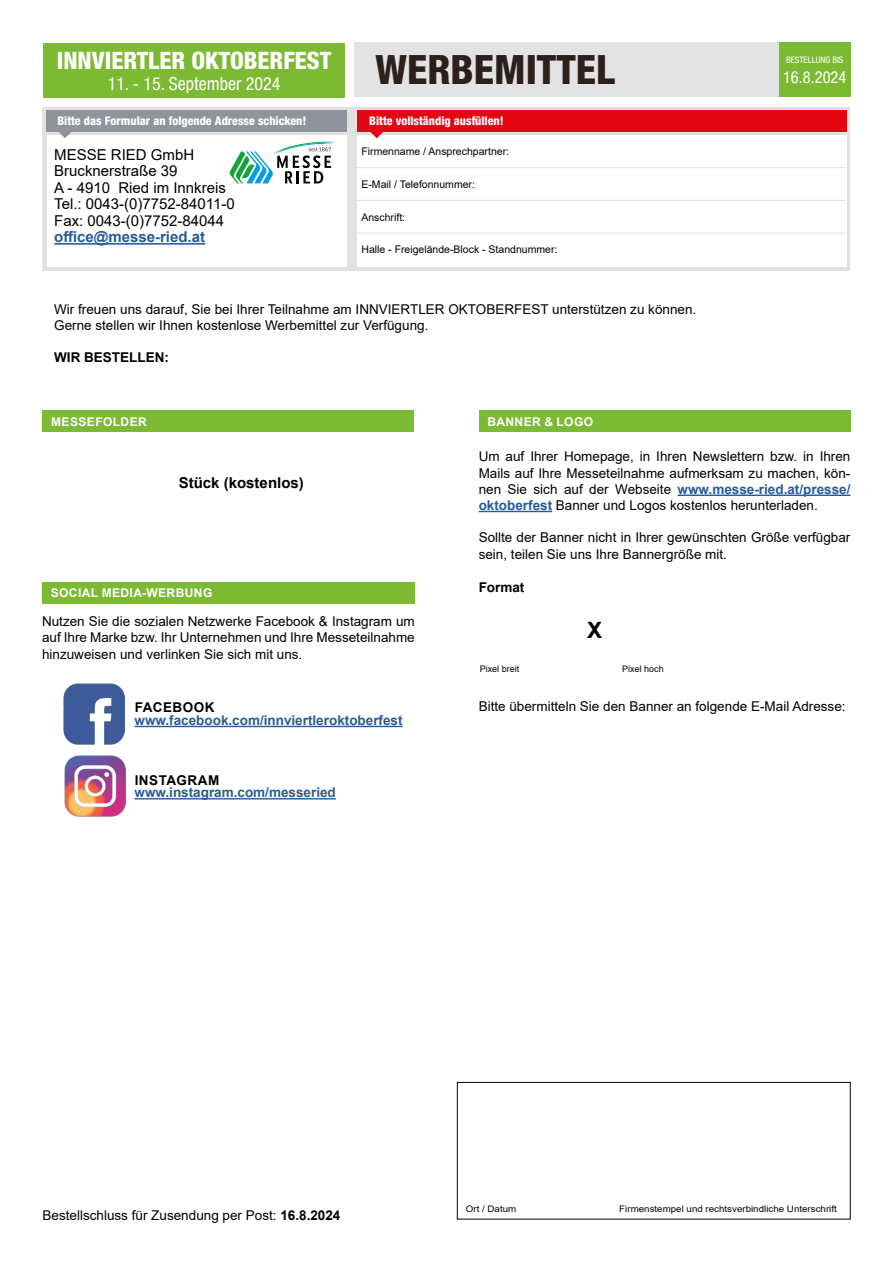
<style>
.page{position:relative;width:893px;height:1263px;background:#fff}
.page>*{position:absolute;margin:0;border:0;box-sizing:border-box;transform-origin:0 0}
.t1{font:800 condensed 40.5px "Helvetica Neue LT Std";color:#2c201c}
.t2{font:800 condensed 24px "Helvetica Neue LT Std";color:#fff}
.t3{font:700 22.5px "Arial";color:#000}
.t4{font:condensed 18px "Helvetica Neue LT Std";color:#fff}
.t5{font:condensed 16.5px "Helvetica Neue LT Std";color:#fff}
.t6{font:15px/16.5px "Arial";color:#000}
.t7{font:700 15px "Arial";color:#275b9b}
.t8{font:700 15px "Arial";color:#000}
.t9{font:13.5px/16.2px "Arial";color:#000}
.t10{font:700 13.5px "Arial";color:#275b9b}
.t11{font:700 13.5px "Arial";color:#000}
.t12{font:700 13.5px "Arial";letter-spacing:.035em;color:#000}
.t13{font:800 condensed 12px "Helvetica Neue LT Std";color:#fff}
.t14{font:700 12px "Arial";letter-spacing:.035em;color:#fff}
.t15{font:10.5px "Arial";color:#000}
.t16{font:9px "Arial";color:#000;scale:1.08 1}
.t17{font:9px "Arial";color:#000}
.t18{font:condensed 9px "Helvetica Neue LT Std";color:#fff}
.s1{font-weight:700;color:#275b9b}
.s2{font-weight:700}
</style>
<div class="page">
<div style="left:43px;top:107px;width:807px;height:163px;background:#e1e1e1"></div>
<div style="left:47px;top:135px;width:300px;height:132px;background:#fff"></div>
<div style="left:779px;top:43px;width:71px;height:54px;background:#7dba34"></div>
<div style="left:47px;top:111px;width:300px;height:21px;background:#8f949b"></div>
<svg style="left:59px;top:132px;width:12px;height:6px"></svg>
<div style="left:457px;top:1082px;width:393px;height:137px;border:1px solid #000"></div>
<hr style="left:54px;top:243px;width:151px;height:2px;background:#275b9b">
<svg style="left:230px;top:142px;width:106px;height:41px"></svg>
<div style="left:357px;top:135px;width:489px;height:132px;background:#fff"></div>
<hr style="left:357px;top:167px;width:489px;height:1px;background:#e1e1e1">
<hr style="left:357px;top:200px;width:489px;height:1px;background:#e1e1e1">
<hr style="left:357px;top:233px;width:489px;height:1px;background:#e1e1e1">
<div style="left:357px;top:111px;width:489px;height:21px;background:#e30613"></div>
<svg style="left:370px;top:132px;width:13px;height:6px"></svg>
<div style="left:354px;top:43px;width:425px;height:54px;background:#e3e3e3"></div>
<div style="left:43px;top:43px;width:302px;height:55px;background:#7dba34"></div>
<div style="left:43px;top:411px;width:371px;height:21px;background:#7dba34"></div>
<div style="left:42px;top:582px;width:373px;height:22px;background:#7dba34"></div>
<hr style="left:135px;top:726px;width:268px;height:1px;background:#275b9b">
<hr style="left:678px;top:495px;width:172px;height:1px;background:#275b9b">
<hr style="left:479px;top:511px;width:73px;height:1px;background:#275b9b">
<div style="left:479px;top:411px;width:371px;height:21px;background:#7dba34"></div>
<img style="left:63px;top:683px;width:62px;height:61px">
<img style="left:64px;top:755px;width:62px;height:62px">
<hr style="left:135px;top:798px;width:201px;height:1px;background:#275b9b">
<h2 class="t2" style="left:57px;top:46px;width:276px">INNVIERTLER OKTOBERFEST</h2>
<h3 class="t4" style="left:108px;top:73px;width:174px">11. - 15. September 2024</h3>
<p class="t13" style="left:57px;top:114px;width:251px">Bitte das Formular an folgende Adresse schicken!</p>
<p class="t6" style="left:54px;top:146px;width:182px">MESSE RIED GmbH<br>Brucknerstraße 39<br>A - 4910 Ried im Innkreis<br>Tel.: 0043-(0)7752-84011-0<br>Fax: 0043-(0)7752-84044</p>
<p class="t7" style="left:54px;top:226px;width:152px">office@messe-ried.at</p>
<h1 class="t1" style="left:376px;top:45px;width:241px">WERBEMITTEL</h1>
<p class="t13" style="left:369px;top:114px;width:136px">Bitte vollständig ausfüllen!</p>
<p class="t15" style="left:361px;top:144px;width:149px">Firmenname / Ansprechpartner:</p>
<p class="t15" style="left:361px;top:177px;width:115px">E-Mail / Telefonnummer:</p>
<p class="t15" style="left:361px;top:210px;width:45px">Anschrift:</p>
<p class="t15" style="left:361px;top:242px;width:198px">Halle - Freigelände-Block - Standnummer:</p>
<p class="t9" style="left:54px;top:301px;width:644px">Wir freuen uns darauf, Sie bei Ihrer Teilnahme am INNVIERTLER OKTOBERFEST unterstützen zu können.<br>Gerne stellen wir Ihnen kostenlose Werbemittel zur Verfügung.</p>
<p class="t11" style="left:54px;top:348px;width:116px">WIR BESTELLEN:</p>
<p class="t14" style="left:51px;top:413px;width:97px">MESSEFOLDER</p>
<p class="t14" style="left:487px;top:413px;width:107px">BANNER &amp; LOGO</p>
<p class="t18" style="left:786px;top:55px;width:59px">BESTELLUNG BIS</p>
<p class="t5" style="left:783px;top:68px;width:65px">16.8.2024</p>
<p class="t8" style="left:179px;top:472px;width:127px">Stück (kostenlos)</p>
<p class="t14" style="left:51px;top:585px;width:163px">SOCIAL MEDIA-WERBUNG</p>
<p class="t9" style="left:42px;top:613px;width:374px;text-align:justify">Nutzen Sie die sozialen Netzwerke Facebook &amp; Instagram um auf Ihre Marke bzw. Ihr Unternehmen und Ihre Messeteilnahme hinzuweisen und verlinken Sie sich mit uns.</p>
<p class="t12" style="left:135px;top:698px;width:81px">FACEBOOK</p>
<p class="t10" style="left:135px;top:711px;width:270px">www.facebook.com/innviertleroktoberfest</p>
<p class="t12" style="left:135px;top:770px;width:86px">INSTAGRAM</p>
<p class="t10" style="left:135px;top:783px;width:203px">www.instagram.com/messeried</p>
<p class="t9" style="left:479px;top:448px;width:373px;text-align:justify">Um auf Ihrer Homepage, in Ihren Newslettern bzw. in Ihren Mails auf Ihre Messeteilnahme aufmerksam zu machen, kön&shy;nen Sie sich auf der Webseite <span class="s1">www.messe-ried.at/presse/ oktoberfest</span> Banner und Logos kostenlos herunterladen.</p>
<p class="t9" style="left:479px;top:529px;width:373px">Sollte der Banner nicht in Ihrer gewünschten Größe verfügbar sein, teilen Sie uns Ihre Bannergröße mit.</p>
<p class="t11" style="left:479px;top:578px;width:47px">Format</p>
<h3 class="t3" style="left:587px;top:614px;width:17px">X</h3>
<p class="t17" style="left:480px;top:662px;width:41px">Pixel breit</p>
<p class="t17" style="left:622px;top:662px;width:43px">Pixel hoch</p>
<p class="t9" style="left:479px;top:698px;width:368px">Bitte übermitteln Sie den Banner an folgende E-Mail Adresse:</p>
<p class="t9" style="left:43px;top:1207px;width:299px">Bestellschluss für Zusendung per Post: <span class="s2">16.8.2024</span></p>
<p class="t16" style="left:466px;top:1202px;width:48px">Ort / Datum</p>
<p class="t16" style="left:619px;top:1202px;width:203px">Firmenstempel und rechtsverbindliche Unterschrift</p>
</div>
